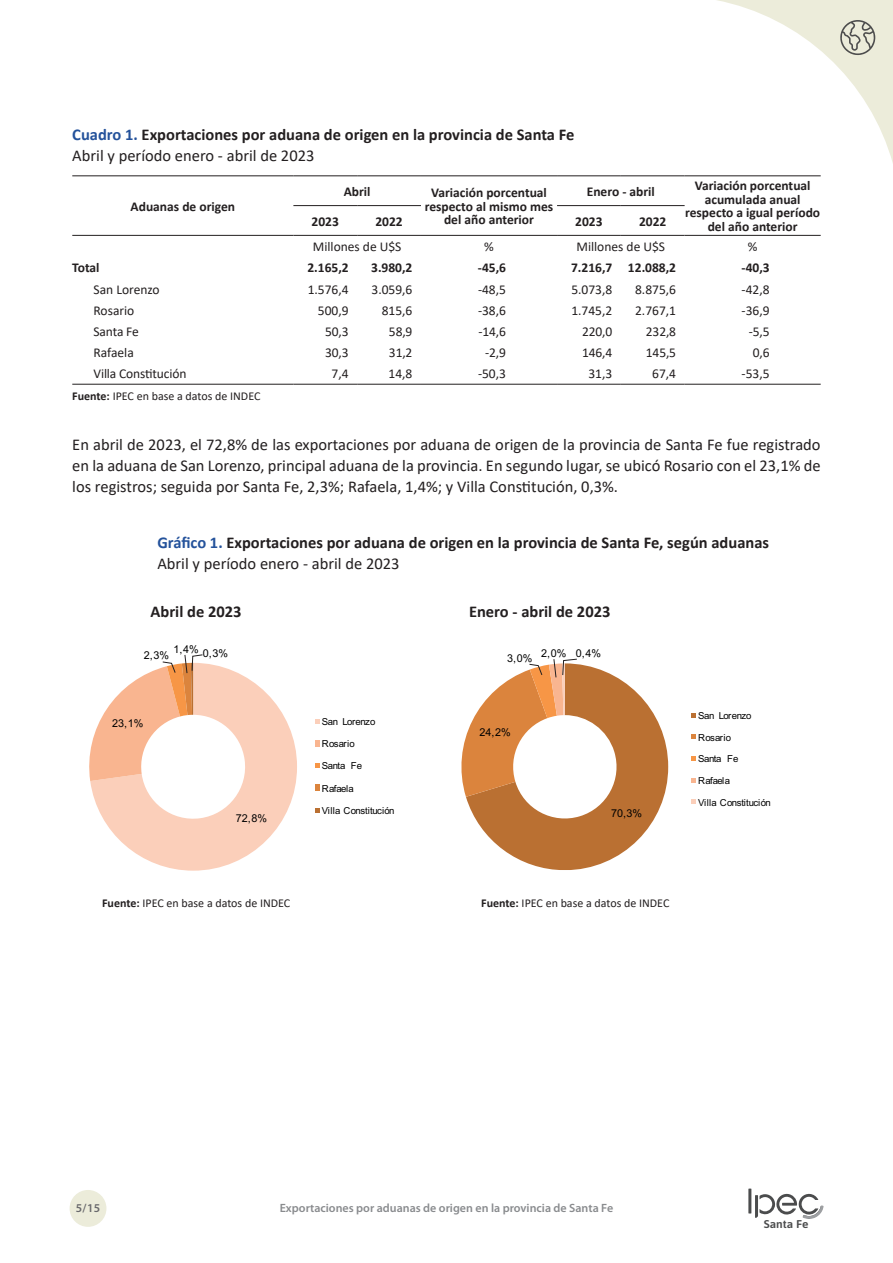
<style>
.page{position:relative;width:893px;height:1263px;background:#fff}
.page>*{position:absolute;margin:0;border:0;box-sizing:border-box;transform-origin:0 0}
.Texto{font:16.5px/21px "Calibri";color:#231f20;text-align:justify}
.Cuadros{font:700 16.5px "Calibri";color:#231f20}
.Texto-2{font:700 16.5px "Calibri";color:#231f20}
.Cuadros-2{font:13.5px "Calibri";color:#231f20}
.Cuadros-3{font:700 13.5px/13.5px "Calibri";color:#231f20;text-align:center}
.Texto-3{font:12px "Calibri";color:#231f20}
.t1{font:600 12px "Myriad Pro";color:#898b8e}
.t2{font:600 12px "Myriad Pro";color:#69696c}
.t3{font:600 11.25px "Asap";color:#4b4c4d;scale:1.06 1}
.t4{font:10.8px "Arial";color:#000}
.t5{font:9.6px "Arial";color:#000}
.t6{font:9.6px "Arial";letter-spacing:-.03em;color:#000}
.t7{font:9.6px "Arial";letter-spacing:-.055em;color:#000}
.t8{font:9.6px "Arial";letter-spacing:.015em;color:#000}
.s1{color:#24529b}
.s2{font-weight:700}
</style>
<div class="page">
<div style="left:70px;top:1190px;width:36px;height:37px;background:#ececda;border-radius:50%"></div>
<hr style="left:748px;top:1188px;width:3px;height:25px;background:#4b4c4d">
<svg style="left:755px;top:1193px;width:69px;height:26px"></svg>
<svg style="left:717px;top:0;width:176px;height:163px"></svg>
<hr style="left:72px;top:384px;width:221px;height:1px;background:#231f20">
<hr style="left:293px;top:384px;width:64px;height:1px;background:#231f20">
<hr style="left:357px;top:384px;width:64px;height:1px;background:#231f20">
<hr style="left:421px;top:384px;width:136px;height:1px;background:#231f20">
<hr style="left:557px;top:384px;width:64px;height:1px;background:#231f20">
<hr style="left:621px;top:384px;width:64px;height:1px;background:#231f20">
<hr style="left:685px;top:384px;width:136px;height:1px;background:#231f20">
<hr style="left:72px;top:175px;width:221px;height:1px;background:#231f20">
<hr style="left:293px;top:175px;width:64px;height:1px;background:#231f20">
<hr style="left:357px;top:175px;width:64px;height:1px;background:#231f20">
<hr style="left:421px;top:175px;width:136px;height:1px;background:#231f20">
<hr style="left:557px;top:175px;width:64px;height:1px;background:#231f20">
<hr style="left:621px;top:175px;width:64px;height:1px;background:#231f20">
<hr style="left:685px;top:175px;width:136px;height:1px;background:#231f20">
<hr style="left:293px;top:205px;width:64px;height:1px;background:#231f20">
<hr style="left:357px;top:205px;width:64px;height:1px;background:#231f20">
<hr style="left:557px;top:205px;width:64px;height:1px;background:#231f20">
<hr style="left:621px;top:205px;width:64px;height:1px;background:#231f20">
<hr style="left:72px;top:235px;width:221px;height:1px;background:#231f20">
<hr style="left:293px;top:235px;width:64px;height:1px;background:#231f20">
<hr style="left:357px;top:235px;width:64px;height:1px;background:#231f20">
<hr style="left:421px;top:235px;width:136px;height:1px;background:#231f20">
<hr style="left:557px;top:235px;width:64px;height:1px;background:#231f20">
<hr style="left:621px;top:235px;width:64px;height:1px;background:#231f20">
<hr style="left:685px;top:235px;width:136px;height:1px;background:#231f20">
<svg style="left:691px;top:713px;width:5px;height:5px"></svg>
<svg style="left:691px;top:734px;width:5px;height:5px"></svg>
<svg style="left:691px;top:756px;width:5px;height:5px"></svg>
<svg style="left:691px;top:778px;width:5px;height:4px"></svg>
<svg style="left:691px;top:799px;width:5px;height:5px"></svg>
<svg style="left:315px;top:719px;width:5px;height:4px"></svg>
<svg style="left:315px;top:740px;width:5px;height:6px"></svg>
<svg style="left:315px;top:763px;width:5px;height:5px"></svg>
<svg style="left:315px;top:785px;width:5px;height:6px"></svg>
<svg style="left:315px;top:808px;width:5px;height:4px"></svg>
<svg style="left:89px;top:654px;width:208px;height:217px"></svg>
<svg style="left:461px;top:658px;width:207px;height:212px"></svg>
<p class="Cuadros" style="left:72px;top:123px;width:504px"><span class="s1">Cuadro 1.</span> Exportaciones por aduana de origen en la provincia de Santa Fe</p>
<p class="Texto" style="left:72px;top:145px;width:244px">Abril y período enero - abril de 2023</p>
<p class="Cuadros-3" style="left:131px;top:199px;width:106px">Aduanas de origen</p>
<p class="Cuadros-3" style="left:344px;top:184px;width:28px">Abril</p>
<p class="Cuadros-3" style="left:425px;top:186px;width:130px">Variación porcentual respecto al mismo mes del año anterior</p>
<p class="Cuadros-3" style="left:587px;top:184px;width:70px">Enero - abril</p>
<p class="Cuadros-3" style="left:685px;top:179px;width:137px">Variación porcentual acumulada anual respecto a igual período del año anterior</p>
<p class="Cuadros-3" style="left:312px;top:214px;width:29px">2023</p>
<p class="Cuadros-3" style="left:375px;top:214px;width:29px">2022</p>
<p class="Cuadros-3" style="left:575px;top:214px;width:29px">2023</p>
<p class="Cuadros-3" style="left:639px;top:214px;width:29px">2022</p>
<p class="Cuadros-2" style="left:313px;top:237px;width:90px">Millones de U$S</p>
<p class="Cuadros-2" style="left:484px;top:237px;width:11px">%</p>
<p class="Cuadros-2" style="left:576px;top:237px;width:90px">Millones de U$S</p>
<p class="Cuadros-2" style="left:748px;top:237px;width:11px">%</p>
<p class="Cuadros-3" style="left:72px;top:261px;width:29px">Total</p>
<p class="Cuadros-3" style="left:307px;top:261px;width:43px">2.165,2</p>
<p class="Cuadros-3" style="left:371px;top:261px;width:43px">3.980,2</p>
<p class="Cuadros-3" style="left:478px;top:261px;width:30px">-45,6</p>
<p class="Cuadros-3" style="left:571px;top:261px;width:43px">7.216,7</p>
<p class="Cuadros-3" style="left:628px;top:261px;width:50px">12.088,2</p>
<p class="Cuadros-3" style="left:741px;top:261px;width:30px">-40,3</p>
<p class="Cuadros-2" style="left:94px;top:280px;width:68px">San Lorenzo</p>
<p class="Cuadros-2" style="left:308px;top:280px;width:42px">1.576,4</p>
<p class="Cuadros-2" style="left:371px;top:280px;width:42px">3.059,6</p>
<p class="Cuadros-2" style="left:478px;top:280px;width:30px">-48,5</p>
<p class="Cuadros-2" style="left:571px;top:280px;width:42px">5.073,8</p>
<p class="Cuadros-2" style="left:635px;top:280px;width:42px">8.875,6</p>
<p class="Cuadros-2" style="left:742px;top:280px;width:30px">-42,8</p>
<p class="Cuadros-2" style="left:94px;top:301px;width:42px">Rosario</p>
<p class="Cuadros-2" style="left:318px;top:301px;width:32px">500,9</p>
<p class="Cuadros-2" style="left:382px;top:301px;width:32px">815,6</p>
<p class="Cuadros-2" style="left:478px;top:301px;width:30px">-38,6</p>
<p class="Cuadros-2" style="left:571px;top:301px;width:42px">1.745,2</p>
<p class="Cuadros-2" style="left:635px;top:301px;width:42px">2.767,1</p>
<p class="Cuadros-2" style="left:742px;top:301px;width:30px">-36,9</p>
<p class="Cuadros-2" style="left:94px;top:322px;width:47px">Santa Fe</p>
<p class="Cuadros-2" style="left:325px;top:322px;width:25px">50,3</p>
<p class="Cuadros-2" style="left:389px;top:322px;width:25px">58,9</p>
<p class="Cuadros-2" style="left:478px;top:322px;width:29px">-14,6</p>
<p class="Cuadros-2" style="left:582px;top:322px;width:32px">220,0</p>
<p class="Cuadros-2" style="left:646px;top:322px;width:32px">232,8</p>
<p class="Cuadros-2" style="left:749px;top:322px;width:22px">-5,5</p>
<p class="Cuadros-2" style="left:94px;top:343px;width:42px">Rafaela</p>
<p class="Cuadros-2" style="left:325px;top:343px;width:25px">30,3</p>
<p class="Cuadros-2" style="left:389px;top:343px;width:25px">31,2</p>
<p class="Cuadros-2" style="left:485px;top:343px;width:22px">-2,9</p>
<p class="Cuadros-2" style="left:582px;top:343px;width:32px">146,4</p>
<p class="Cuadros-2" style="left:646px;top:343px;width:32px">145,5</p>
<p class="Cuadros-2" style="left:753px;top:343px;width:18px">0,6</p>
<p class="Cuadros-2" style="left:94px;top:365px;width:94px">Villa Constitución</p>
<p class="Cuadros-2" style="left:332px;top:365px;width:19px">7,4</p>
<p class="Cuadros-2" style="left:389px;top:365px;width:25px">14,8</p>
<p class="Cuadros-2" style="left:478px;top:365px;width:30px">-50,3</p>
<p class="Cuadros-2" style="left:588px;top:365px;width:25px">31,3</p>
<p class="Cuadros-2" style="left:652px;top:365px;width:25px">67,4</p>
<p class="Cuadros-2" style="left:742px;top:365px;width:30px">-53,5</p>
<p class="Texto-3" style="left:72px;top:387px;width:190px"><span class="s2">Fuente:</span> IPEC en base a datos de INDEC</p>
<p class="Texto" style="left:72px;top:434px;width:750px">En abril de 2023, el 72,8% de las exportaciones por aduana de origen de la provincia de Santa Fe fue registrado en la aduana de San Lorenzo, principal aduana de la provincia. En segundo lugar, se ubicó Rosario con el 23,1% de los registros; seguida por Santa Fe, 2,3%; Rafaela, 1,4%; y Villa Constitución, 0,3%.</p>
<p class="Cuadros" style="left:157px;top:531px;width:613px"><span class="s1">Gráfico 1.</span> Exportaciones por aduana de origen en la provincia de Santa Fe, según aduanas</p>
<p class="Texto" style="left:157px;top:553px;width:244px">Abril y período enero - abril de 2023</p>
<p class="Texto-2" style="left:151px;top:599px;width:92px">Abril de 2023</p>
<p class="Texto-2" style="left:469px;top:599px;width:143px">Enero - abril de 2023</p>
<p class="t4" style="left:144px;top:648px;width:27px">2,3%</p>
<p class="t4" style="left:173px;top:644px;width:56px">1,4% 0,3%</p>
<p class="t4" style="left:112px;top:716px;width:33px">23,1%</p>
<p class="t4" style="left:236px;top:810px;width:33px">72,8%</p>
<p class="t7" style="left:322px;top:715px;width:55px">San Lorenzo</p>
<p class="t8" style="left:322px;top:737px;width:35px">Rosario</p>
<p class="t6" style="left:322px;top:759px;width:42px">Santa Fe</p>
<p class="t6" style="left:322px;top:782px;width:33px">Rafaela</p>
<p class="t5" style="left:322px;top:804px;width:74px">Villa Constitución</p>
<p class="t4" style="left:507px;top:651px;width:27px">3,0%</p>
<p class="t4" style="left:541px;top:646px;width:61px">2,0% 0,4%</p>
<p class="t4" style="left:479px;top:724px;width:33px">24,2%</p>
<p class="t4" style="left:611px;top:805px;width:33px">70,3%</p>
<p class="t7" style="left:698px;top:709px;width:55px">San Lorenzo</p>
<p class="t8" style="left:698px;top:731px;width:34px">Rosario</p>
<p class="t6" style="left:698px;top:752px;width:42px">Santa Fe</p>
<p class="t6" style="left:698px;top:774px;width:33px">Rafaela</p>
<p class="t5" style="left:698px;top:796px;width:74px">Villa Constitución</p>
<p class="Texto-3" style="left:102px;top:894px;width:190px"><span class="s2">Fuente:</span> IPEC en base a datos de INDEC</p>
<p class="Texto-3" style="left:481px;top:894px;width:190px"><span class="s2">Fuente:</span> IPEC en base a datos de INDEC</p>
<p class="t2" style="left:76px;top:1200px;width:26px">5/15</p>
<p class="t1" style="left:280px;top:1200px;width:335px">Exportaciones por aduanas de origen en la provincia de Santa Fe</p>
<p class="t3" style="left:764px;top:1216px;width:44px">Santa Fe</p>
</div>
